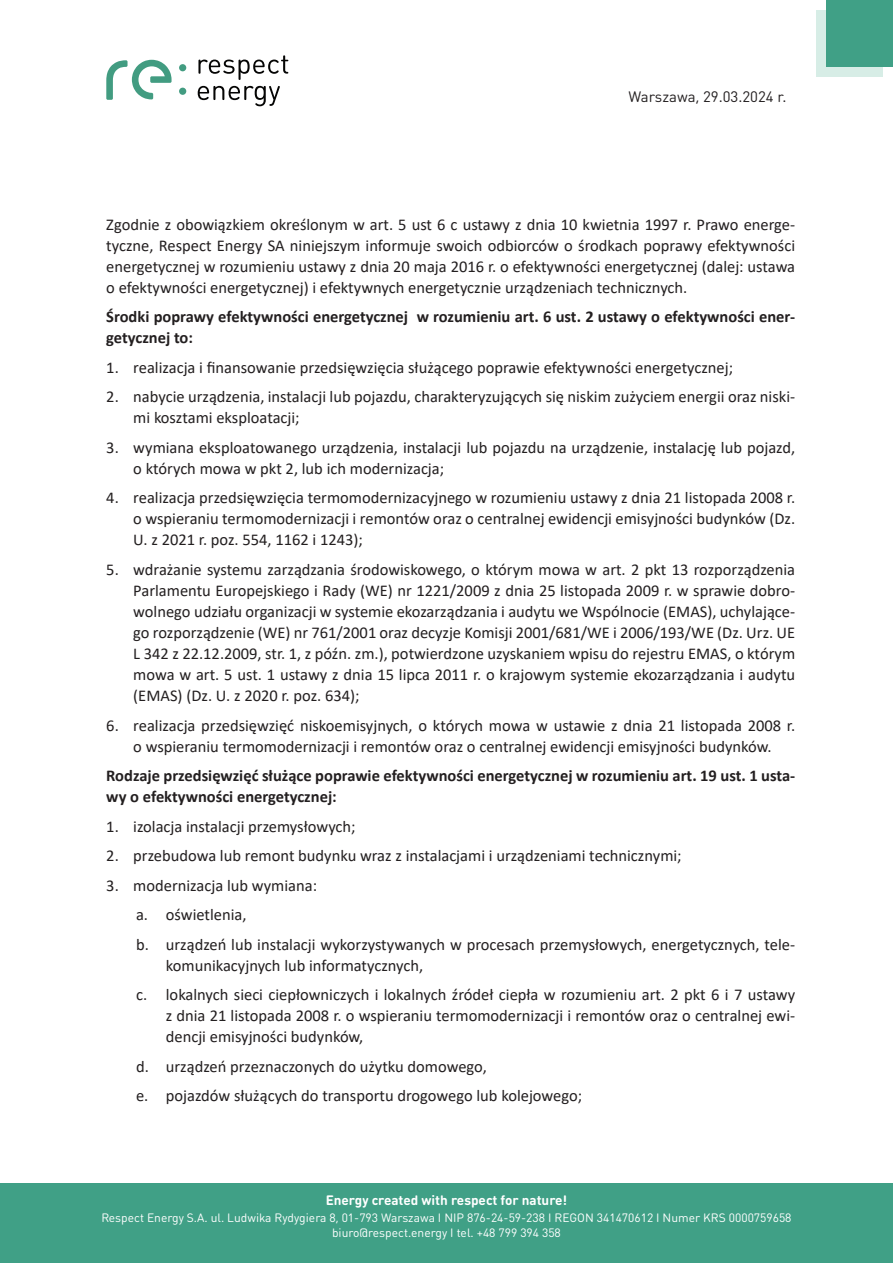
<style>
.page{position:relative;width:893px;height:1263px;background:#fff}
.page>*{position:absolute;margin:0;border:0;box-sizing:border-box;transform-origin:0 0}
.t1{font:16.5px/21px "Calibri";color:#231f20}
.t2{font:700 16.5px/21px "Calibri";color:#231f20}
.t3{font:15px "DIN Round Pro";color:#231f20}
.t4{font:700 13.5px "DIN Round Pro";color:#fff}
.t5{font:12px/14.4px "DIN Round Pro";color:#fff;text-align:center}
</style>
<div class="page">
<div style="left:816px;top:10px;width:67px;height:67px;background:#d7ede6"></div>
<svg style="left:106px;top:60px;width:66px;height:40px"></svg>
<div style="left:179px;top:64px;width:7px;height:7px;background:#429c81;border-radius:50%"></div>
<div style="left:179px;top:88px;width:7px;height:7px;background:#429c81;border-radius:50%"></div>
<svg style="left:198px;top:55px;width:90px;height:25px"></svg>
<svg style="left:198px;top:86px;width:82px;height:20px"></svg>
<div style="left:827px;top:0;width:66px;height:66px;background:#40a086"></div>
<div style="left:0;top:1183px;width:893px;height:80px;background:#40a086"></div>
<p class="t3" style="left:628px;top:86px;width:160px">Warszawa, 29.03.2024 r.</p>
<p class="t1" style="left:106px;top:213px;width:690px;text-align:justify">Zgodnie z obowiązkiem określonym w art. 5 ust 6 c ustawy z dnia 10 kwietnia 1997 r. Prawo energe&shy;tyczne, Respect Energy SA niniejszym informuje swoich odbiorców o środkach poprawy efektywności energetycznej w rozumieniu ustawy z dnia 20 maja 2016 r. o efektywności energetycznej (dalej: ustawa o efektywności energetycznej) i efektywnych energetycznie urządzeniach technicznych.</p>
<p class="t2" style="left:106px;top:306px;width:690px">Środki poprawy efektywności energetycznej w rozumieniu art. 6 ust. 2 ustawy o efektywności ener&shy;getycznej to:</p>
<p class="t1" style="left:106px;top:356px;width:628px">1. realizacja i finansowanie przedsięwzięcia służącego poprawie efektywności energetycznej;</p>
<p class="t1" style="left:133px;top:386px;width:663px;text-indent:-27px">2. nabycie urządzenia, instalacji lub pojazdu, charakteryzujących się niskim zużyciem energii oraz niski&shy;mi kosztami eksploatacji;</p>
<p class="t1" style="left:133px;top:437px;width:663px;text-indent:-27px">3. wymiana eksploatowanego urządzenia, instalacji lub pojazdu na urządzenie, instalację lub pojazd, o których mowa w pkt 2, lub ich modernizacja;</p>
<p class="t1" style="left:133px;top:487px;width:663px;text-align:justify;text-indent:-27px">4. realizacja przedsięwzięcia termomodernizacyjnego w rozumieniu ustawy z dnia 21 listopada 2008 r. o wspieraniu termomodernizacji i remontów oraz o centralnej ewidencji emisyjności budynków (Dz.<br>U. z 2021 r. poz. 554, 1162 i 1243);</p>
<p class="t1" style="left:133px;top:559px;width:663px;text-align:justify;text-indent:-27px">5. wdrażanie systemu zarządzania środowiskowego, o którym mowa w art. 2 pkt 13 rozporządzenia Parlamentu Europejskiego i Rady (WE) nr 1221/2009 z dnia 25 listopada 2009 r. w sprawie dobro&shy;wolnego udziału organizacji w systemie ekozarządzania i audytu we Wspólnocie (EMAS), uchylające&shy;go rozporządzenie (WE) nr 761/2001 oraz decyzje Komisji 2001/681/WE i 2006/193/WE (Dz. Urz. UE L 342 z 22.12.2009, str. 1, z późn. zm.), potwierdzone uzyskaniem wpisu do rejestru EMAS, o którym mowa w art. 5 ust. 1 ustawy z dnia 15 lipca 2011 r. o krajowym systemie ekozarządzania i audytu (EMAS) (Dz. U. z 2020 r. poz. 634);</p>
<p class="t1" style="left:106px;top:714px;width:690px;text-align:center">6. realizacja przedsięwzięć niskoemisyjnych, o których mowa w ustawie z dnia 21 listopada 2008 r. o wspieraniu termomodernizacji i remontów oraz o centralnej ewidencji emisyjności budynków.</p>
<p class="t2" style="left:106px;top:765px;width:690px">Rodzaje przedsięwzięć służące poprawie efektywności energetycznej w rozumieniu art. 19 ust. 1 usta&shy;wy o efektywności energetycznej:</p>
<p class="t1" style="left:106px;top:815px;width:251px">1. izolacja instalacji przemysłowych;</p>
<p class="t1" style="left:106px;top:845px;width:577px">2. przebudowa lub remont budynku wraz z instalacjami i urządzeniami technicznymi;</p>
<p class="t1" style="left:136px;top:870px;width:661px;line-height:29.5px;text-indent:-30px">3. modernizacja lub wymiana:<br>a. oświetlenia,<br>b. urządzeń lub instalacji wykorzystywanych w procesach przemysłowych, energetycznych, tele-</p>
<p class="t1" style="left:136px;top:950px;width:661px;line-height:29.5px;text-indent:30px">komunikacyjnych lub informatycznych,<br>c. lokalnych sieci ciepłowniczych i lokalnych źródeł ciepła w rozumieniu art. 2 pkt 6 i 7 ustawy</p>
<p class="t1" style="left:166px;top:1005px;width:631px">z dnia 21 listopada 2008 r. o wspieraniu termomodernizacji i remontów oraz o centralnej ewi&shy;dencji emisyjności budynków,</p>
<p class="t1" style="left:136px;top:1051px;width:448px;line-height:29.5px">d. urządzeń przeznaczonych do użytku domowego,<br>e. pojazdów służących do transportu drogowego lub kolejowego;</p>
<p class="t4" style="left:326px;top:1190px;width:243px">Energy created with respect for nature!</p>
<p class="t5" style="left:101px;top:1210px;width:692px">Respect Energy S.A. ul. Ludwika Rydygiera 8, 01-793 Warszawa I NIP 876-24-59-238 I REGON 341470612 I Numer KRS 0000759658 biuro@respect.energy I tel. +48 799 394 358</p>
</div>
